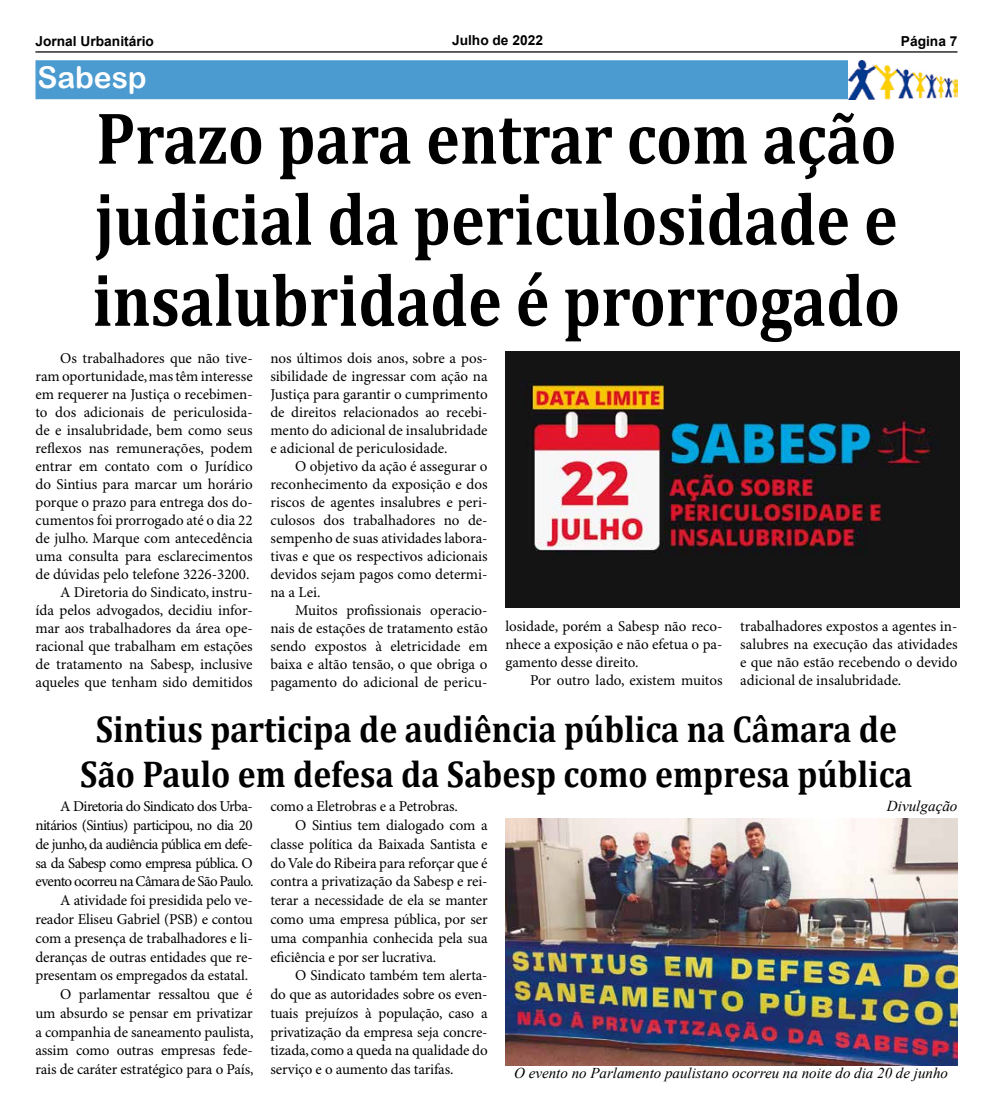
<style>
.page{position:relative;width:993px;height:1117px;background:#fff}
.page>*{position:absolute;margin:0;border:0;box-sizing:border-box;transform-origin:0 0}
.t1{font:700 74.25px/81px "Cambria";color:#000;text-align:justify;scale:.85 1}
.t2{font:700 37.5px/45px "Cambria";color:#000;text-align:center;scale:.9 1}
.t3{font:30px "Arial Rounded MT Bold";color:#fff}
.t4{font:italic 15.12px "Times New Roman";color:#000}
.t5{font:15px/18px "Minion Pro";letter-spacing:-.005em;color:#000;text-align:justify}
.t6{font:15px "Minion Pro";letter-spacing:-.04em;color:#000}
.t7{font:italic 15px "Times New Roman";color:#000}
.t8{font:700 13.75px "Arial";color:#000}
</style>
<div class="page">
<hr style="left:35px;top:51px;width:922px;height:2px;background:#000">
<div style="left:35px;top:60px;width:922px;height:39px;background:#4c9bd0;border:1px solid #4c9bd0"></div>
<img style="left:848px;top:60px;width:109px;height:39px">
<img style="left:505px;top:352px;width:454px;height:255px">
<img style="left:505px;top:818px;width:452px;height:246px">
<p class="t8" style="left:35px;top:32px;width:120px">Jornal Urbanitário</p>
<p class="t8" style="left:452px;top:31px;width:92px">Julho de 2022</p>
<p class="t8" style="left:900px;top:32px;width:58px">Página 7</p>
<h3 class="t3" style="left:38px;top:60px;width:111px">Sabesp</h3>
<h1 class="t1" style="left:92px;top:95px;width:951px">Prazo para entrar com ação judicial da periculosidade e insalubridade é prorrogado</h1>
<p class="t5" style="left:35px;top:349px;width:219px;text-align:right">Os trabalhadores que não tive&shy;ram oportunidade, mas têm interesse em requerer na Justiça o recebimen&shy;to dos adicionais de periculosida&shy;de e insalubridade, bem como seus reflexos nas remunerações, podem entrar em contato com o Jurídico do Sintius para marcar um horário porque o prazo para entrega dos do&shy;cumentos foi prorrogado até o dia 22 de julho. Marque com antecedência uma consulta para esclarecimentos de dúvidas pelo telefone 3226-3200.<br>A Diretoria do Sindicato, instru-<br>ída pelos advogados, decidiu infor&shy;mar aos trabalhadores da área ope&shy;racional que trabalham em estações de tratamento na Sabesp, inclusive aqueles que tenham sido demitidos</p>
<p class="t5" style="left:270px;top:349px;width:219px">nos últimos dois anos, sobre a pos&shy;sibilidade de ingressar com ação na Justiça para garantir o cumprimento de direitos relacionados ao recebi&shy;mento do adicional de insalubridade e adicional de periculosidade.</p>
<p class="t5" style="left:270px;top:457px;width:219px;text-indent:25px">O objetivo da ação é assegurar o reconhecimento da exposição e dos riscos de agentes insalubres e peri&shy;culosos dos trabalhadores no de&shy;sempenho de suas atividades labora&shy;tivas e que os respectivos adicionais devidos sejam pagos como determi&shy;na a Lei.</p>
<p class="t5" style="left:270px;top:601px;width:219px;text-indent:25px">Muitos profissionais operacio&shy;nais de estações de tratamento estão sendo expostos à eletricidade em baixa e altão tensão, o que obriga o pagamento do adicional de pericu-</p>
<p class="t5" style="left:505px;top:618px;width:219px">losidade, porém a Sabesp não reco&shy;nhece a exposição e não efetua o pa&shy;gamento desse direito.</p>
<p class="t5" style="left:530px;top:672px;width:194px">Por outro lado, existem muitos</p>
<p class="t5" style="left:740px;top:618px;width:219px">trabalhadores expostos a agentes in&shy;salubres na execução das atividades e que não estão recebendo o devido adicional de insalubridade.</p>
<h2 class="t2" style="left:80px;top:705px;width:926px">Sintius participa de audiência pública na Câmara de<br>São Paulo em defesa da Sabesp como empresa pública</h2>
<p class="t5" style="left:270px;top:798px;width:189px">como a Eletrobras e a Petrobras.</p>
<p class="t4" style="left:886px;top:795px;width:72px">Divulgação</p>
<p class="t5" style="left:270px;top:816px;width:219px;line-height:18.8px;text-indent:25px">O Sintius tem dialogado com a classe política da Baixada Santista e do Vale do Ribeira para reforçar que é contra a privatização da Sabesp e rei&shy;terar a necessidade de ela se manter como uma empresa pública, por ser uma companhia conhecida pela sua eficiência e por ser lucrativa.</p>
<p class="t5" style="left:270px;top:966px;width:219px;line-height:18.8px;text-indent:25px">O Sindicato também tem alerta&shy;do que as autoridades sobre os even&shy;tuais prejuízos à população, caso a privatização da empresa seja concre&shy;tizada, como a queda na qualidade do serviço e o aumento das tarifas.</p>
<p class="t6" style="left:60px;top:797px;width:194px">A Diretoria do Sindicato dos Urba-</p>
<p class="t6" style="left:35px;top:816px;width:219px">nitários (Sintius) participou, no dia 20</p>
<p class="t6" style="left:35px;top:835px;width:219px">de junho, da audiência pública em defe-</p>
<p class="t6" style="left:35px;top:853px;width:219px">sa da Sabesp como empresa pública. O</p>
<p class="t6" style="left:35px;top:872px;width:219px">evento ocorreu na Câmara de São Paulo.</p>
<p class="t5" style="left:60px;top:891px;width:194px">A atividade foi presidida pelo ve-</p>
<p class="t5" style="left:35px;top:910px;width:219px">reador Eliseu Gabriel (PSB) e contou</p>
<p class="t5" style="left:35px;top:929px;width:219px">com a presença de trabalhadores e li-</p>
<p class="t5" style="left:35px;top:948px;width:219px">deranças de outras entidades que re-</p>
<p class="t5" style="left:35px;top:966px;width:214px">presentam os empregados da estatal.</p>
<p class="t5" style="left:60px;top:985px;width:194px">O parlamentar ressaltou que é</p>
<p class="t5" style="left:35px;top:1004px;width:219px">um absurdo se pensar em privatizar</p>
<p class="t5" style="left:35px;top:1023px;width:219px">a companhia de saneamento paulista,</p>
<p class="t5" style="left:35px;top:1041px;width:219px">assim como outras empresas fede-</p>
<p class="t5" style="left:35px;top:1060px;width:219px">rais de caráter estratégico para o País,</p>
<p class="t7" style="left:514px;top:1062px;width:435px">O evento no Parlamento paulistano ocorreu na noite do dia 20 de junho</p>
</div>
